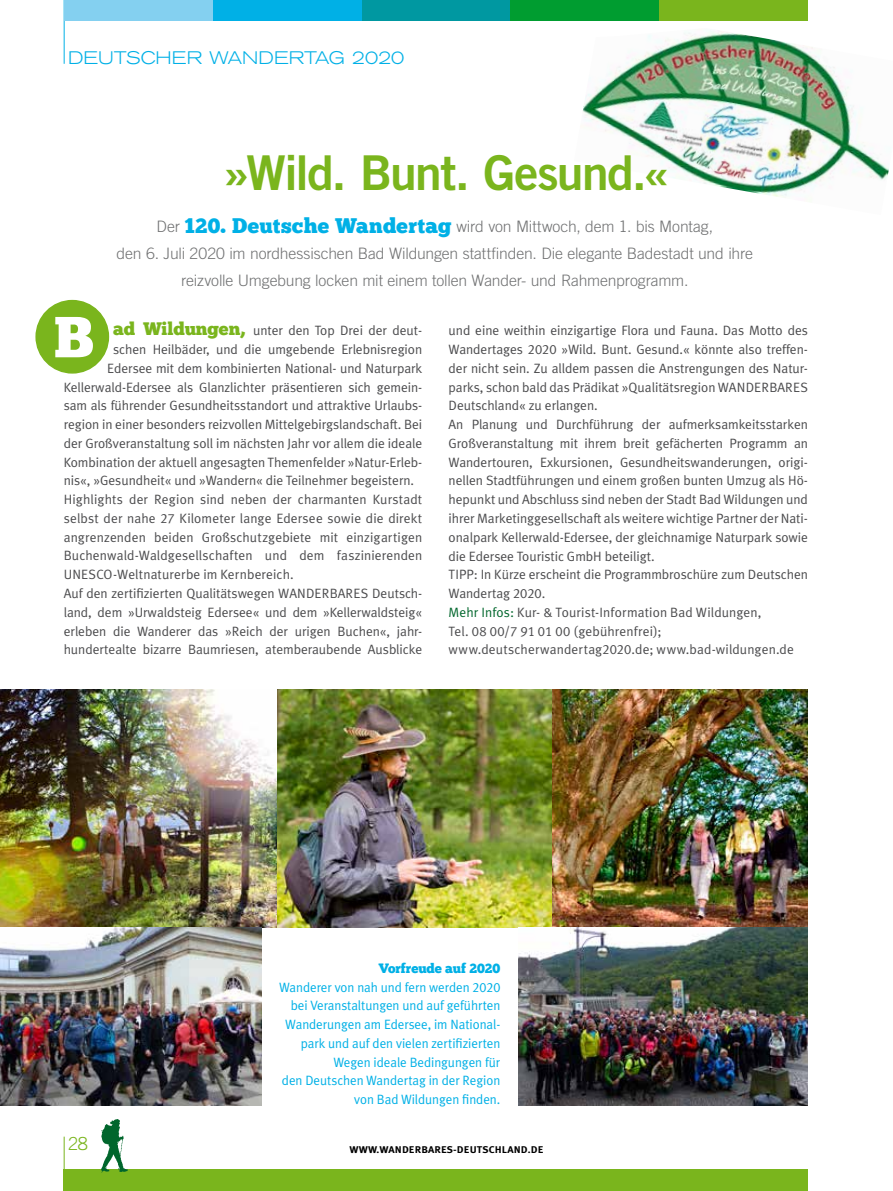
<style>
.page{position:relative;width:893px;height:1191px;background:#fff}
.page>*{position:absolute;margin:0;border:0;box-sizing:border-box;transform-origin:0 0}
.t1{font:48px "Trade Gothic Bold Two";letter-spacing:-.035em;color:#7ab51d}
.t2{font:300 expanded 18px "Akzidenz Grotesk BE";letter-spacing:-.005em;color:#00b0e6}
.t3{font:300 18px "Trade Gothic";color:#7ab51d}
.t4{font:300 15.75px/27px "Trade Gothic";letter-spacing:-.01em;color:#707172;text-align:center}
.t5{font:13.5px/18.8px "Meta Plus Normal";letter-spacing:-.005em;color:#4b4b4d;text-align:justify}
.t6{font:13.5px/18.8px "Meta Plus Normal";letter-spacing:-.005em;color:#00b0e6;text-align:right}
.t7{font:13.5px "Chunk Five Ex";letter-spacing:-.005em;color:#00b0e6}
.t8{font:700 9.75px "Meta Plus";letter-spacing:.01em;color:#000;scale:1.1 1}
.s1{font-family:"Chunk Five Ex";font-weight:400;font-size:21px;color:#00b0e6}
.s2{font-family:"Chunk Five Ex";font-size:18px;color:#7ab51d}
.s3{font-family:"Meta Plus Normal Caps"}
.s4{color:#00662c}
</style>
<div class="page">
<hr style="left:64px;top:1136px;width:1px;height:55px;background:#7ab51d">
<div style="left:64px;top:1169px;width:744px;height:22px;background:#7ab51d"></div>
<img style="left:101px;top:1119px;width:27px;height:53px">
<hr style="left:64px;top:0;width:1px;height:64px;background:#00b0e6">
<div style="left:659px;top:0;width:149px;height:21px;background:#7ab51d"></div>
<div style="left:510px;top:0;width:149px;height:21px;background:#009d30"></div>
<div style="left:361px;top:0;width:149px;height:21px;background:#0098a1"></div>
<div style="left:213px;top:0;width:148px;height:21px;background:#00b0e6"></div>
<div style="left:64px;top:0;width:149px;height:21px;background:#84d0f0"></div>
<img style="left:582px;top:30px;width:307px;height:167px">
<img style="left:0;top:689px;width:808px;height:238px">
<img style="left:0;top:927px;width:261px;height:179px">
<img style="left:519px;top:927px;width:289px;height:179px">
<div style="left:36px;top:301px;width:72px;height:72px;background:#7ab51d;border-radius:50%"></div>
<div style="left:35px;top:300px;width:74px;height:73px;border:2px solid #7ab51d;border-radius:50%"></div>
<svg style="left:55px;top:317px;width:38px;height:40px"></svg>
<h2 class="t2" style="left:68px;top:47px;width:338px">DEUTSCHER WANDERTAG 2020</h2>
<h1 class="t1" style="left:223px;top:143px;width:448px">»Wild. Bunt. Gesund.«</h1>
<p class="t4" style="left:117px;top:213px;width:638px">Der <span class="s1">120. Deutsche Wandertag</span> wird von Mittwoch, dem 1. bis Montag,<br>den 6. Juli 2020 im nordhessischen Bad Wildungen stattfinden. Die elegante Badestadt und ihre reizvolle Umgebung locken mit einem tollen Wander- und Rahmenprogramm.</p>
<p class="t5" style="left:113px;top:321px;width:311px"><span class="s2">ad Wildungen,</span> unter den Top Drei der deut-</p>
<p class="t5" style="left:113px;top:340px;width:311px">schen Heilbäder, und die umgebende Erlebnisregion</p>
<p class="t5" style="left:107px;top:359px;width:317px">Edersee mit dem kombinierten National- und Naturpark</p>
<p class="t5" style="left:64px;top:377px;width:360px">Kellerwald-Edersee als Glanzlichter präsentieren sich gemein-</p>
<p class="t5" style="left:64px;top:396px;width:360px">sam als führender Gesundheitsstandort und attraktive Urlaubs-</p>
<p class="t5" style="left:64px;top:415px;width:360px">region in einer besonders reizvollen Mittelgebirgslandschaft. Bei</p>
<p class="t5" style="left:64px;top:434px;width:360px">der Großveranstaltung soll im nächsten Jahr vor allem die ideale</p>
<p class="t5" style="left:64px;top:452px;width:360px">Kombination der aktuell angesagten Themenfelder »Natur-Erleb-</p>
<p class="t5" style="left:64px;top:471px;width:352px">nis«, »Gesundheit« und »Wandern« die Teilnehmer begeistern.</p>
<p class="t5" style="left:64px;top:490px;width:360px">Highlights der Region sind neben der charmanten Kurstadt</p>
<p class="t5" style="left:64px;top:509px;width:360px">selbst der nahe <span class="s3">27</span> Kilometer lange Edersee sowie die direkt</p>
<p class="t5" style="left:64px;top:527px;width:360px">angrenzenden beiden Großschutzgebiete mit einzigartigen</p>
<p class="t5" style="left:64px;top:546px;width:360px">Buchenwald-Waldgesellschaften und dem faszinierenden</p>
<p class="t5" style="left:64px;top:565px;width:231px">UNESCO-Weltnaturerbe im Kernbereich.</p>
<p class="t5" style="left:64px;top:584px;width:235px">Auf den zertifizierten Qualitätswegen Wanderbares</p>
<p class="t5" style="left:64px;top:584px;width:360px;text-indent:308px">Deutsch&shy;land, dem »Urwaldsteig Edersee« und dem »Kellerwaldsteig« erleben die Wanderer das »Reich der urigen Buchen«, jahr&shy;hundertealte bizarre Baumriesen, atemberaubende Ausblicke</p>
<p class="t5" style="left:449px;top:321px;width:361px;text-align:left">und eine weithin einzigartige Flora und Fauna. Das Motto des Wandertages <span class="s3">2020</span> »Wild. Bunt. Gesund.« könnte also treffen&shy;der nicht sein. Zu alldem passen die Anstrengungen des Natur&shy;parks, schon bald das Prädikat »Qualitätsregion Wanderbares Deutschland« zu erlangen.<br>An Planung und Durchführung der aufmerksamkeitsstarken Großveranstaltung mit ihrem breit gefächerten Programm an Wandertouren, Exkursionen, Gesundheitswanderungen, origi&shy;nellen Stadtführungen und einem großen bunten Umzug als Hö&shy;hepunkt und Abschluss sind neben der Stadt Bad Wildungen und ihrer Marketinggesellschaft als weitere wichtige Partner der Nati&shy;onalpark Kellerwald-Edersee, der gleichnamige Naturpark sowie die Edersee Touristic GmbH beteiligt.<br>TIPP: In Kürze erscheint die Programmbroschüre zum Deutschen Wandertag <span class="s3">2020</span>.<br><span class="s4">Mehr Infos:</span> Kur- &amp; Tourist-Information Bad Wildungen,<br>Tel. <span class="s3">08 00/7 91 01 00</span> (gebührenfrei); www.deutscherwandertag<span class="s3">2020</span>.de; www.bad-wildungen.de</p>
<p class="t7" style="left:379px;top:958px;width:123px">Vorfreude auf 2020</p>
<p class="t6" style="left:279px;top:977px;width:223px">Wanderer von nah und fern werden <span class="s3">2020 </span>bei Veranstaltungen und auf geführten Wanderungen am Edersee, im National&shy;park und auf den vielen zertifizierten Wegen ideale Bedingungen für<br>den Deutschen Wandertag in der Region von Bad Wildungen finden.</p>
<h2 class="t3" style="left:68px;top:1132px;width:21px">28</h2>
<p class="t8" style="left:349px;top:1143px;width:178px">WWW.WANDERBARES-DEUTSCHLAND.DE</p>
</div>
